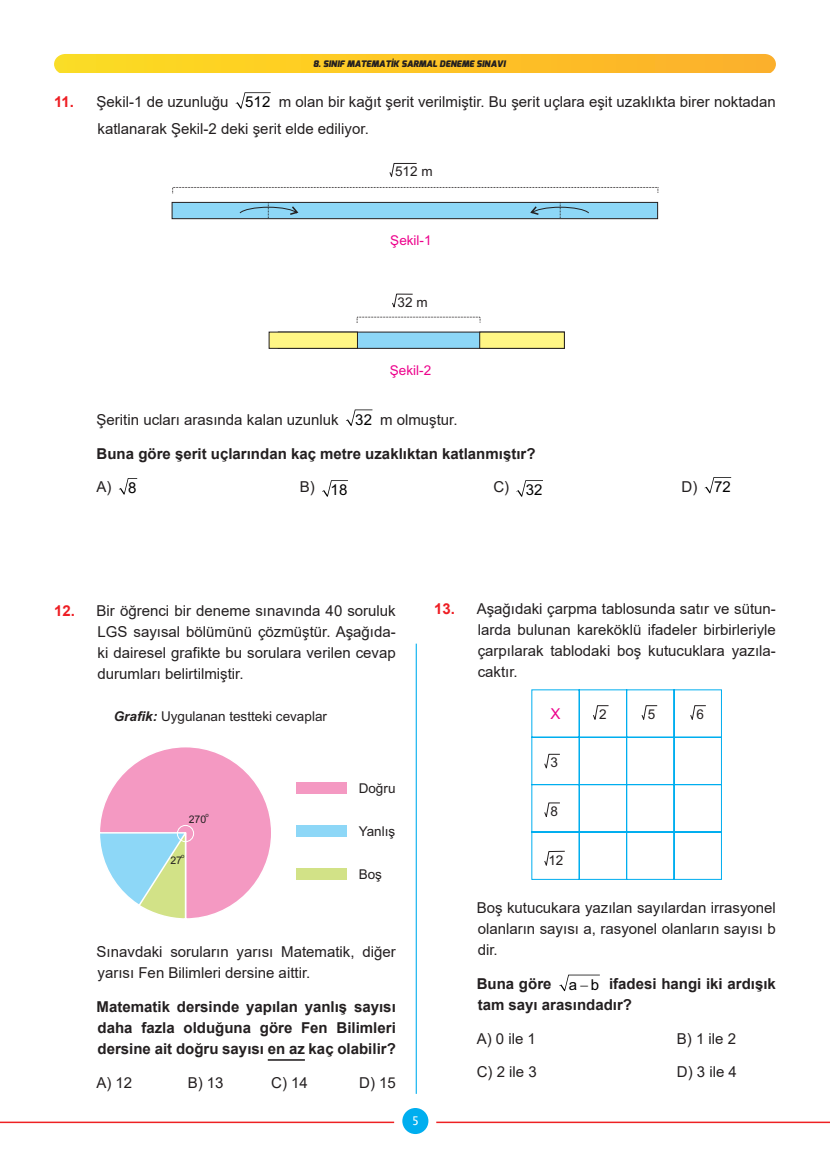
<style>
.page{position:relative;width:830px;height:1170px;background:#fff}
.page>*{position:absolute;margin:0;border:0;box-sizing:border-box;transform-origin:0 0}
.Soru_Kökü{font:15px/21px "Arial";color:#231f20;text-align:justify}
.Soru_Kökü-2{font:700 15px/21px "Arial";color:#231f20;text-align:justify}
.t1{font:15px "Arial";letter-spacing:.005em;color:#000}
.t2{font:15px "Arial";color:#ed028c}
.t3{font:13.5px "Arial";color:#231f20}
.t4{font:13.5px "Arial";color:#ed028c}
.t5{font:12px "Lucida Console";color:#fff}
.t6{font:10.5px "Arial";color:#231f20}
.t7{font:italic 900 9px "Exo";color:#231f20}
.t8{font:6px "Arial";color:#231f20}
.s1{font-weight:700;color:#ee1d23}
.s2{font-weight:700;font-style:italic}
</style>
<div class="page">
<div style="left:402px;top:1107px;width:26px;height:26px;background:#00aeef;border-radius:50%"></div>
<hr style="left:0;top:1121px;width:394px;height:1px;background:#ee2123">
<hr style="left:436px;top:1121px;width:393px;height:1px;background:#ee2123">
<svg style="left:54px;top:54px;width:721px;height:19px"></svg>
<hr style="left:415px;top:643px;width:1px;height:450px;background:#00aeef">
<svg style="left:235px;top:92px;width:35px;height:17px"></svg>
<div style="left:172px;top:202px;width:485px;height:17px;background:#8dd7f7;border:1px solid #231f20"></div>
<svg style="left:239px;top:202px;width:60px;height:16px"></svg>
<svg style="left:528px;top:202px;width:61px;height:16px"></svg>
<svg style="left:172px;top:187px;width:486px;height:7px"></svg>
<svg style="left:389px;top:163px;width:28px;height:14px"></svg>
<div style="left:278px;top:332px;width:286px;height:17px;background:#8dd7f7;border:1px solid #231f20"></div>
<svg style="left:356px;top:316px;width:124px;height:7px"></svg>
<svg style="left:392px;top:293px;width:21px;height:15px"></svg>
<div style="left:268px;top:332px;width:89px;height:17px;background:#fff685;border:1px solid #231f20"></div>
<div style="left:479px;top:332px;width:85px;height:17px;background:#fff685;border:1px solid #231f20"></div>
<svg style="left:346px;top:409px;width:26px;height:17px"></svg>
<svg style="left:119px;top:478px;width:18px;height:16px"></svg>
<svg style="left:322px;top:480px;width:26px;height:16px"></svg>
<svg style="left:516px;top:480px;width:26px;height:16px"></svg>
<svg style="left:704px;top:477px;width:26px;height:16px"></svg>
<hr style="left:268px;top:1059px;width:37px;height:1px;background:#231f20">
<svg style="left:100px;top:747px;width:171px;height:172px"></svg>
<div style="left:177px;top:824px;width:17px;height:18px;border:1px solid #fff;border-radius:50%"></div>
<div style="left:297px;top:825px;width:50px;height:12px;background:#8dd7f7"></div>
<div style="left:297px;top:782px;width:50px;height:11px;background:#f499c2"></div>
<div style="left:297px;top:868px;width:50px;height:12px;background:#d2e287"></div>
<svg style="left:531px;top:689px;width:190px;height:191px"></svg>
<svg style="left:559px;top:974px;width:40px;height:16px"></svg>
<p class="t7" style="left:313px;top:58px;width:194px">8. SINIF MATEMATİK SARMAL DENEME SINAVI</p>
<p class="Soru_Kökü" style="left:54px;top:91px;width:176px"><span class="s1">11.</span> Şekil-1 de uzunluğu</p>
<p class="t1" style="left:245px;top:92px;width:27px">512</p>
<p class="Soru_Kökü" style="left:98px;top:88px;width:679px;line-height:27px;text-indent:181px">m olan bir kağıt şerit verilmiştir. Bu şerit uçlara eşit uzaklıkta birer noktadan katlanarak Şekil-2 deki şerit elde ediliyor.</p>
<p class="t3" style="left:395px;top:166px;width:39px">512 m</p>
<p class="t4" style="left:390px;top:235px;width:43px">Þekil-1</p>
<p class="t3" style="left:397px;top:297px;width:32px">32 m</p>
<p class="t4" style="left:389px;top:365px;width:43px">Þekil-2</p>
<p class="Soru_Kökü" style="left:97px;top:409px;width:243px">Şeritin ucları arasında kalan uzunluk</p>
<p class="t1" style="left:355px;top:409px;width:18px">32</p>
<p class="Soru_Kökü" style="left:380px;top:409px;width:79px">m olmuştur.</p>
<p class="Soru_Kökü-2" style="left:97px;top:443px;width:440px">Buna göre şerit uçlarından kaç metre uzaklıktan katlanmıştır?</p>
<p class="Soru_Kökü" style="left:97px;top:476px;width:16px">A)</p>
<p class="t1" style="left:128px;top:477px;width:10px">8</p>
<p class="Soru_Kökü" style="left:300px;top:476px;width:16px">B)</p>
<p class="t1" style="left:330px;top:479px;width:18px">18</p>
<p class="Soru_Kökü" style="left:493px;top:476px;width:17px">C)</p>
<p class="t1" style="left:525px;top:479px;width:18px">32</p>
<p class="Soru_Kökü" style="left:681px;top:476px;width:17px">D)</p>
<p class="t1" style="left:713px;top:476px;width:18px">72</p>
<p class="Soru_Kökü" style="left:98px;top:599px;width:299px;text-indent:-44px"><span class="s1">12.</span> Bir öğrenci bir deneme sınavında 40 soruluk LGS sayısal bölümünü çözmüştür. Aşağıda&shy;ki dairesel grafikte bu sorulara verilen cevap durumları belirtilmiştir.</p>
<p class="t3" style="left:114px;top:711px;width:215px"><span class="s2">Grafik:</span> Uygulanan testteki cevaplar</p>
<p class="t8" style="left:205px;top:812px;width:5px">o</p>
<p class="t6" style="left:188px;top:815px;width:19px">270</p>
<p class="t8" style="left:181px;top:853px;width:5px">o</p>
<p class="t6" style="left:170px;top:856px;width:13px">27</p>
<p class="t3" style="left:358px;top:782px;width:38px">Doðru</p>
<p class="t3" style="left:358px;top:826px;width:38px">Yanlýþ</p>
<p class="t3" style="left:358px;top:869px;width:25px">Boþ</p>
<p class="Soru_Kökü" style="left:97px;top:941px;width:300px">Sınavdaki soruların yarısı Matematik, diğer yarısı Fen Bilimleri dersine aittir.</p>
<p class="Soru_Kökü-2" style="left:97px;top:996px;width:300px">Matematik dersinde yapılan yanlış sayısı daha fazla olduğuna göre Fen Bilimleri dersine ait doğru sayısı en az kaç olabilir?</p>
<p class="Soru_Kökü" style="left:97px;top:1071px;width:37px">A) 12</p>
<p class="Soru_Kökü" style="left:188px;top:1071px;width:37px">B) 13</p>
<p class="Soru_Kökü" style="left:271px;top:1071px;width:38px">C) 14</p>
<p class="Soru_Kökü" style="left:359px;top:1071px;width:38px">D) 15</p>
<p class="t5" style="left:411px;top:1115px;width:9px">5</p>
<p class="Soru_Kökü" style="left:477px;top:597px;width:299px;text-indent:-44px"><span class="s1">13.</span> Aşağıdaki çarpma tablosunda satır ve sütun&shy;larda bulunan kareköklü ifadeler birbirleriyle çarpılarak tablodaki boş kutucuklara yazıla&shy;caktır.</p>
<p class="t2" style="left:550px;top:705px;width:12px">X</p>
<p class="t3" style="left:599px;top:706px;width:9px">2</p>
<p class="t3" style="left:647px;top:706px;width:9px">5</p>
<p class="t3" style="left:696px;top:706px;width:9px">6</p>
<p class="t3" style="left:550px;top:754px;width:9px">3</p>
<p class="t3" style="left:550px;top:803px;width:9px">8</p>
<p class="t3" style="left:548px;top:852px;width:17px">12</p>
<p class="Soru_Kökü" style="left:476px;top:897px;width:300px">Boş kutucukara yazılan sayılardan irrasyonel olanların sayısı a, rasyonel olanların sayısı b dir.</p>
<p class="Soru_Kökü-2" style="left:476px;top:973px;width:76px">Buna göre</p>
<p class="t1" style="left:568px;top:973px;width:32px">a b</p>
<p class="Soru_Kökü-2" style="left:477px;top:973px;width:299px;text-indent:131px">ifadesi hangi iki ardışık tam sayı arasındadır?</p>
<p class="Soru_Kökü" style="left:476px;top:1027px;width:61px">A) 0 ile 1</p>
<p class="Soru_Kökü" style="left:676px;top:1027px;width:61px">B) 1 ile 2</p>
<p class="Soru_Kökü" style="left:476px;top:1061px;width:62px">C) 2 ile 3</p>
<p class="Soru_Kökü" style="left:676px;top:1061px;width:62px">D) 3 ile 4</p>
</div>
